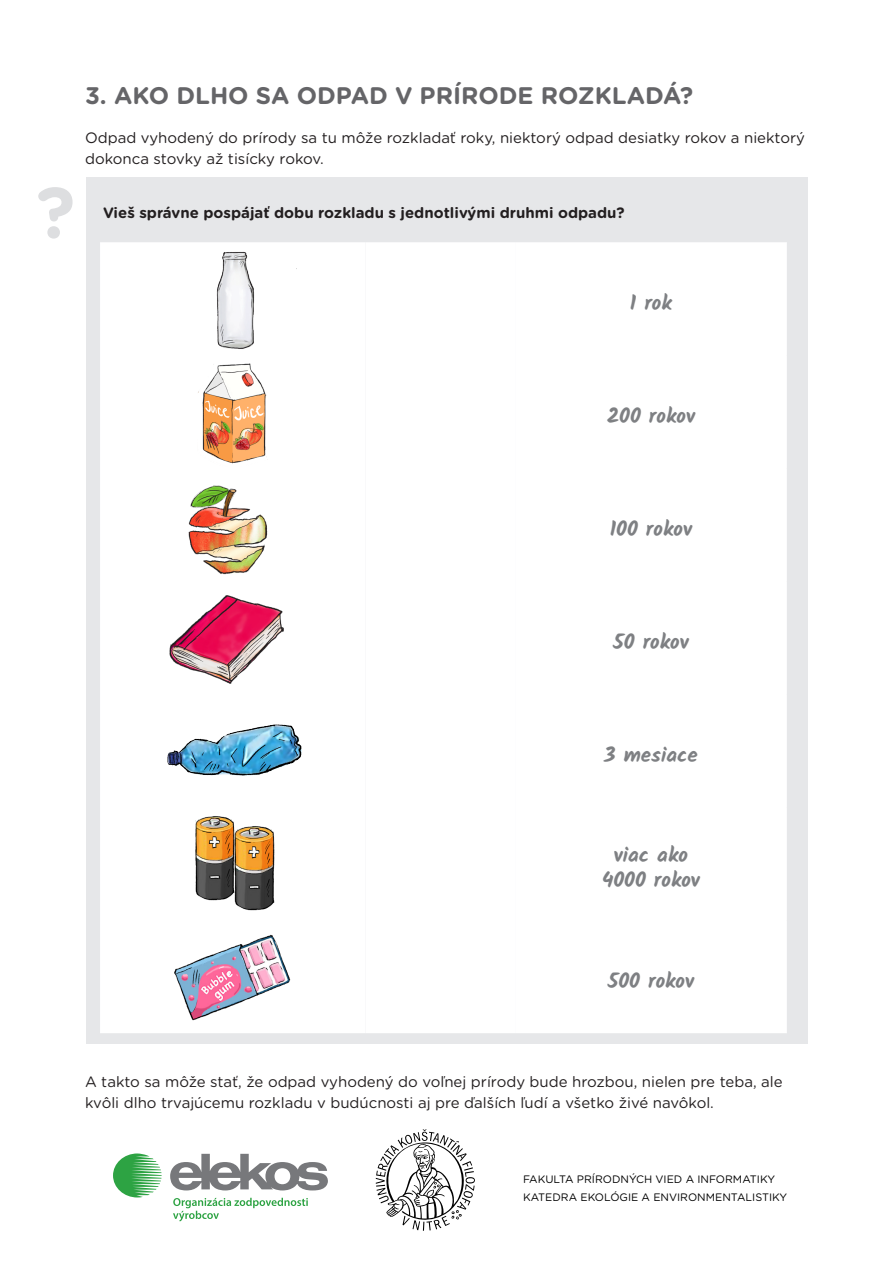
<style>
.page{position:relative;width:893px;height:1263px;background:#fff}
.page>*{position:absolute;margin:0;border:0;box-sizing:border-box;transform-origin:0 0}
.t1{font:700 24px "Gotham Rounded";color:#656568}
.t2{font:700 21px/25.2px "Kalam";color:#7e8083;text-align:center}
.t3{font:15px/21px "Gotham Rounded";color:#231f20}
.t4{font:700 15px "Gotham Rounded";color:#231f20}
.t5{font:10.8px/17.5px "Gotham Rounded";color:#000}
</style>
<div class="page">
<svg style="left:376px;top:1129px;width:99px;height:102px"></svg>
<svg style="left:113px;top:1153px;width:49px;height:44px"></svg>
<svg style="left:170px;top:1154px;width:158px;height:36px"></svg>
<svg style="left:173px;top:1198px;width:135px;height:23px"></svg>
<div style="left:86px;top:178px;width:721px;height:866px;background:#e6e7e9"></div>
<div style="left:100px;top:242px;width:266px;height:791px;background:#fff"></div>
<div style="left:366px;top:242px;width:150px;height:791px;background:#fff"></div>
<div style="left:516px;top:242px;width:270px;height:791px;background:#fff"></div>
<hr style="left:786px;top:242px;width:1px;height:113px;background:#fff">
<hr style="left:786px;top:355px;width:1px;height:113px;background:#fff">
<hr style="left:786px;top:468px;width:1px;height:113px;background:#fff">
<hr style="left:786px;top:581px;width:1px;height:113px;background:#fff">
<hr style="left:786px;top:694px;width:1px;height:113px;background:#fff">
<hr style="left:786px;top:807px;width:1px;height:113px;background:#fff">
<hr style="left:786px;top:920px;width:1px;height:113px;background:#fff">
<img style="left:178px;top:246px;width:118px;height:105px">
<img style="left:169px;top:357px;width:128px;height:109px">
<img style="left:169px;top:474px;width:123px;height:101px">
<img style="left:166px;top:589px;width:125px;height:97px">
<img style="left:162px;top:722px;width:142px;height:58px">
<img style="left:189px;top:812px;width:48px;height:93px">
<img style="left:228px;top:822px;width:49px;height:93px">
<img style="left:171px;top:931px;width:124px;height:91px">
<svg style="left:38px;top:187px;width:35px;height:52px"></svg>
<p class="t1" style="left:85px;top:78px;width:610px">3. AKO DLHO SA ODPAD V PRÍRODE ROZKLADÁ?</p>
<p class="t3" style="left:85px;top:127px;width:721px">Odpad vyhodený do prírody sa tu môže rozkladať roky, niektorý odpad desiatky rokov a niektorý dokonca stovky až tisícky rokov.</p>
<p class="t4" style="left:103px;top:202px;width:523px">Vieš správne pospájať dobu rozkladu s jednotlivými druhmi odpadu?</p>
<p class="t2" style="left:630px;top:290px;width:43px">1 rok</p>
<p class="t2" style="left:607px;top:403px;width:89px">200 rokov</p>
<p class="t2" style="left:610px;top:516px;width:83px">100 rokov</p>
<p class="t2" style="left:613px;top:629px;width:77px">50 rokov</p>
<p class="t2" style="left:604px;top:742px;width:95px">3 mesiace</p>
<p class="t2" style="left:602px;top:842px;width:99px">viac ako<br>4000 rokov</p>
<p class="t2" style="left:608px;top:968px;width:88px">500 rokov</p>
<p class="t3" style="left:85px;top:1071px;width:699px">A takto sa môže stať, že odpad vyhodený do voľnej prírody bude hrozbou, nielen pre teba, ale kvôli dlho trvajúcemu rozkladu v budúcnosti aj pre ďalších ľudí a všetko živé navôkol.</p>
<p class="t5" style="left:523px;top:1170px;width:266px">FAKULTA PRÍRODNÝCH VIED A INFORMATIKY<br>KATEDRA EKOLÓGIE A ENVIRONMENTALISTIKY</p>
</div>
